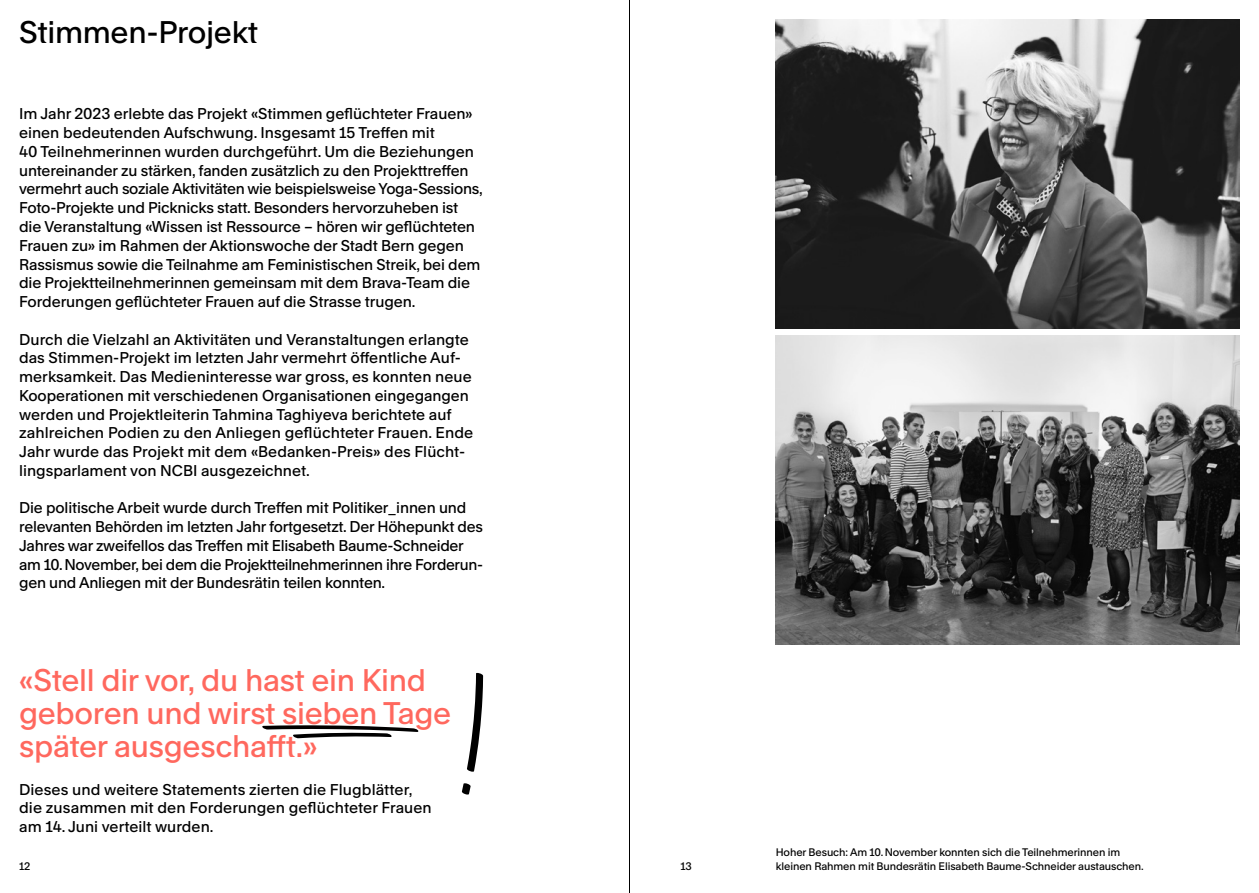
<style>
.page{position:relative;width:1259px;height:893px;background:#fff}
.page>*{position:absolute;margin:0;border:0;box-sizing:border-box;transform-origin:0 0}
.t1{font:500 30px/33px "Rand";letter-spacing:-.01em;color:#ff685e}
.t2{font:500 30px "Rand";letter-spacing:-.01em;color:#000}
.t3{font:500 15px/18.8px "Rand";letter-spacing:-.01em;color:#000}
.t4{font:500 10.5px/13.5px "Rand";letter-spacing:-.01em;color:#000}
</style>
<div class="page">
<img style="left:776px;top:335px;width:463px;height:309px">
<img style="left:776px;top:19px;width:463px;height:309px">
<svg style="left:467px;top:672px;width:16px;height:100px"></svg>
<svg style="left:462px;top:783px;width:9px;height:12px"></svg>
<svg style="left:262px;top:725px;width:157px;height:13px"></svg>
<hr style="left:629px;top:0;width:1px;height:893px;background:#000">
<h1 class="t2" style="left:19px;top:9px;width:240px">Stimmen-Projekt</h1>
<p class="t3" style="left:19px;top:103px;width:465px">Im Jahr 2023 erlebte das Projekt «Stimmen geflüchteter Frauen» einen bedeutenden Aufschwung. Insgesamt 15 Treffen mit<br>40 Teilnehmerinnen wurden durchgeführt. Um die Beziehungen untereinander zu stärken, fanden zusätzlich zu den Projekttreffen vermehrt auch soziale Aktivitäten wie beispielsweise Yoga-Sessions, Foto-Projekte und Picknicks statt. Besonders hervorzuheben ist die Veranstaltung «Wissen ist Ressource – hören wir geflüchteten Frauen zu» im Rahmen der Aktionswoche der Stadt Bern gegen Rassismus sowie die Teilnahme am Feministischen Streik, bei dem die Projektteilnehmerinnen gemeinsam mit dem Brava-Team die Forderungen geflüchteter Frauen auf die Strasse trugen.</p>
<p class="t3" style="left:19px;top:328px;width:456px">Durch die Vielzahl an Aktivitäten und Veranstaltungen erlangte das Stimmen-Projekt im letzten Jahr vermehrt öffentliche Auf&shy;merksamkeit. Das Medieninteresse war gross, es konnten neue Kooperationen mit verschiedenen Organisationen eingegangen werden und Projektleiterin Tahmina Taghiyeva berichtete auf zahlreichen Podien zu den Anliegen geflüchteter Frauen. Ende Jahr wurde das Projekt mit dem «Bedanken-Preis» des Flücht&shy;lingsparlament von NCBI ausgezeichnet.</p>
<p class="t3" style="left:19px;top:497px;width:465px">Die politische Arbeit wurde durch Treffen mit Politiker_innen und relevanten Behörden im letzten Jahr fortgesetzt. Der Höhepunkt des Jahres war zweifellos das Treffen mit Elisabeth Baume-Schneider am 10. November, bei dem die Projektteilnehmerinnen ihre Forderun&shy;gen und Anliegen mit der Bundesrätin teilen konnten.</p>
<h1 class="t1" style="left:19px;top:660px;width:433px">«Stell dir vor, du hast ein Kind geboren und wirst sieben Tage später ausgeschafft.»</h1>
<p class="t3" style="left:19px;top:778px;width:414px">Dieses und weitere Statements zierten die Flugblätter, die zusammen mit den Forderungen geflüchteter Frauen am 14. Juni verteilt wurden.</p>
<p class="t4" style="left:19px;top:858px;width:13px">12</p>
<p class="t4" style="left:680px;top:858px;width:13px">13</p>
<p class="t4" style="left:776px;top:844px;width:369px">Hoher Besuch: Am 10. November konnten sich die Teilnehmerinnen im kleinen Rahmen mit Bundesrätin Elisabeth Baume-Schneider austauschen.</p>
</div>
